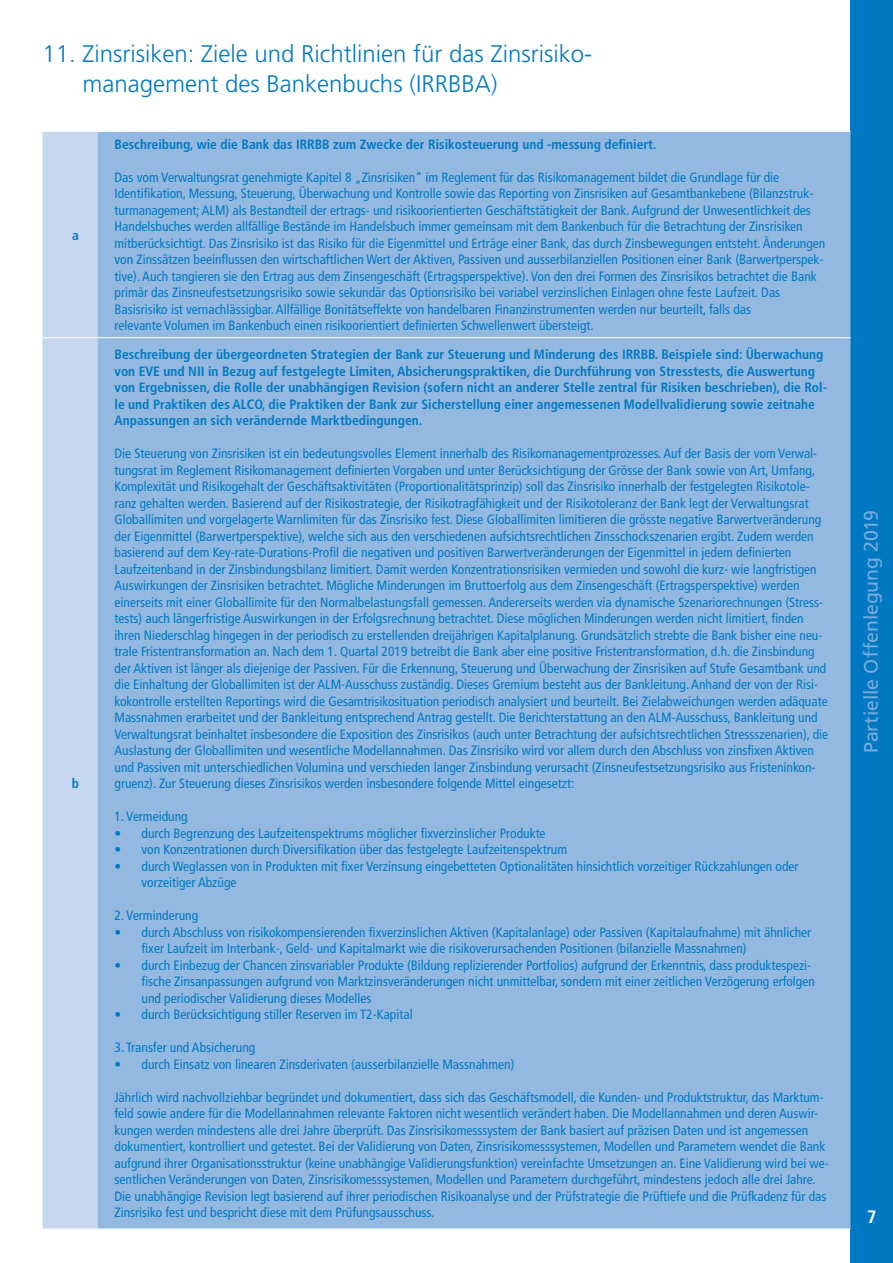
<style>
.page{position:relative;width:893px;height:1263px;background:#fff}
.page>*{position:absolute;margin:0;border:0;box-sizing:border-box;transform-origin:0 0}
.t1{font:300 24px "Frutiger LT Std";color:#0079c2}
.t2{font:19.5px "Frutiger LT Std";letter-spacing:-.005em;color:#7aabdb}
.t3{font:700 condensed 18px "Frutiger LT Std";color:#fff}
.Tabellentext{font:condensed 13.5px/16.5px "Frutiger LT Std";color:#0079c2}
.Tabellentext-2{font:700 condensed 13.5px/16.5px "Frutiger LT Std";color:#0079c2}
</style>
<div class="page">
<div style="left:850px;top:0;width:43px;height:1263px;background:#0079c2"></div>
<div style="left:43px;top:132px;width:55px;height:1097px;background:#c6d8ef"></div>
<div style="left:98px;top:132px;width:752px;height:1097px;background:#94b9e1"></div>
<hr style="left:43px;top:337px;width:55px;height:1px;background:#fff">
<hr style="left:98px;top:337px;width:752px;height:1px;background:#fff">
<p class="t1" style="left:43px;top:40px;width:551px">11. Zinsrisiken: Ziele und Richtlinien für das Zinsrisiko-</p>
<p class="t1" style="left:83px;top:70px;width:416px">management des Bankenbuchs (IRRBBA)</p>
<p class="Tabellentext-2" style="left:72px;top:227px;width:8px">a</p>
<p class="Tabellentext-2" style="left:72px;top:775px;width:9px">b</p>
<p class="Tabellentext-2" style="left:115px;top:136px;width:543px">Beschreibung, wie die Bank das IRRBB zum Zwecke der Risikosteuerung und -messung definiert.</p>
<p class="Tabellentext" style="left:115px;top:169px;width:712px">Das vom Verwaltungsrat genehmigte Kapitel 8 „Zinsrisiken“ im Reglement für das Risikomanagement bildet die Grundlage für die Identifikation, Messung, Steuerung, Überwachung und Kontrolle sowie das Reporting von Zinsrisiken auf Gesamtbankebene (Bilanzstruk&shy;turmanagement; ALM) als Bestandteil der ertrags- und risikoorientierten Geschäftstätigkeit der Bank. Aufgrund der Unwesentlichkeit des Handelsbuches werden allfällige Bestände im Handelsbuch immer gemeinsam mit dem Bankenbuch für die Betrachtung der Zinsrisiken mitberücksichtigt. Das Zinsrisiko ist das Risiko für die Eigenmittel und Erträge einer Bank, das durch Zinsbewegungen entsteht. Änderungen von Zinssätzen beeinflussen den wirtschaftlichen Wert der Aktiven, Passiven und ausserbilanziellen Positionen einer Bank (Barwertperspek&shy;tive). Auch tangieren sie den Ertrag aus dem Zinsengeschäft (Ertragsperspektive). Von den drei Formen des Zinsrisikos betrachtet die Bank primär das Zinsneufestsetzungsrisiko sowie sekundär das Optionsrisiko bei variabel verzinslichen Einlagen ohne feste Laufzeit. Das</p>
<p class="Tabellentext" style="left:115px;top:301px;width:638px">Basisrisiko ist vernachlässigbar. Allfällige Bonitätseffekte von handelbaren Finanzinstrumenten werden nur beurteilt, falls das</p>
<p class="Tabellentext" style="left:115px;top:317px;width:481px">relevante Volumen im Bankenbuch einen risikoorientiert definierten Schwellenwert übersteigt.</p>
<p class="Tabellentext-2" style="left:115px;top:346px;width:714px">Beschreibung der übergeordneten Strategien der Bank zur Steuerung und Minderung des IRRBB. Beispiele sind: Überwachung von EVE und NII in Bezug auf festgelegte Limiten, Absicherungspraktiken, die Durchführung von Stresstests, die Auswertung von Ergebnissen, die Rolle der unabhängigen Revision (sofern nicht an anderer Stelle zentral für Risiken beschrieben), die Rol&shy;le und Praktiken des ALCO, die Praktiken der Bank zur Sicherstellung einer angemessenen Modellvalidierung sowie zeitnahe Anpassungen an sich verändernde Marktbedingungen.</p>
<p class="Tabellentext" style="left:115px;top:446px;width:704px">Die Steuerung von Zinsrisiken ist ein bedeutungsvolles Element innerhalb des Risikomanagementprozesses. Auf der Basis der vom Verwal&shy;tungsrat im Reglement Risikomanagement definierten Vorgaben und unter Berücksichtigung der Grösse der Bank sowie von Art, Umfang,</p>
<p class="Tabellentext" style="left:115px;top:479px;width:708px">Komplexität und Risikogehalt der Geschäftsaktivitäten (Proportionalitätsprinzip) soll das Zinsrisiko innerhalb der festgelegten Risikotole&shy;ranz gehalten werden. Basierend auf der Risikostrategie, der Risikotragfähigkeit und der Risikotoleranz der Bank legt der Verwaltungsrat Globallimiten und vorgelagerte Warnlimiten für das Zinsrisiko fest. Diese Globallimiten limitieren die grösste negative Barwertveränderung der Eigenmittel (Barwertperspektive), welche sich aus den verschiedenen aufsichtsrechtlichen Zinsschockszenarien ergibt. Zudem werden basierend auf dem Key-rate-Durations-Profil die negativen und positiven Barwertveränderungen der Eigenmittel in jedem definierten Laufzeitenband in der Zinsbindungsbilanz limitiert. Damit werden Konzentrationsrisiken vermieden und sowohl die kurz- wie langfristigen Auswirkungen der Zinsrisiken betrachtet. Mögliche Minderungen im Bruttoerfolg aus dem Zinsengeschäft (Ertragsperspektive) werden</p>
<p class="Tabellentext" style="left:115px;top:594px;width:710px">einerseits mit einer Globallimite für den Normalbelastungsfall gemessen. Andererseits werden via dynamische Szenariorechnungen (Stress&shy;tests) auch längerfristige Auswirkungen in der Erfolgsrechnung betrachtet. Diese möglichen Minderungen werden nicht limitiert, finden ihren Niederschlag hingegen in der periodisch zu erstellenden dreijährigen Kapitalplanung. Grundsätzlich strebte die Bank bisher eine neu&shy;trale Fristentransformation an. Nach dem 1. Quartal 2019 betreibt die Bank aber eine positive Fristentransformation, d.h. die Zinsbindung</p>
<p class="Tabellentext" style="left:115px;top:660px;width:713px">der Aktiven ist länger als diejenige der Passiven. Für die Erkennung, Steuerung und Überwachung der Zinsrisiken auf Stufe Gesamtbank und</p>
<p class="Tabellentext" style="left:115px;top:677px;width:715px">die Einhaltung der Globallimiten ist der ALM-Ausschuss zuständig. Dieses Gremium besteht aus der Bankleitung. Anhand der von der Risi&shy;kokontrolle erstellten Reportings wird die Gesamtrisikosituation periodisch analysiert und beurteilt. Bei Zielabweichungen werden adäquate</p>
<p class="Tabellentext" style="left:115px;top:710px;width:715px">Massnahmen erarbeitet und der Bankleitung entsprechend Antrag gestellt. Die Berichterstattung an den ALM-Ausschuss, Bankleitung und Verwaltungsrat beinhaltet insbesondere die Exposition des Zinsrisikos (auch unter Betrachtung der aufsichtsrechtlichen Stressszenarien), die Auslastung der Globallimiten und wesentliche Modellannahmen. Das Zinsrisiko wird vor allem durch den Abschluss von zinsfixen Aktiven und Passiven mit unterschiedlichen Volumina und verschieden langer Zinsbindung verursacht (Zinsneufestsetzungsrisiko aus Fristeninkon&shy;gruenz). Zur Steuerung dieses Zinsrisikos werden insbesondere folgende Mittel eingesetzt:</p>
<p class="Tabellentext" style="left:115px;top:809px;width:75px">1. Vermeidung</p>
<p class="Tabellentext" style="left:115px;top:825px;width:433px">• durch Begrenzung des Laufzeitenspektrums möglicher fixverzinslicher Produkte</p>
<p class="Tabellentext" style="left:115px;top:842px;width:454px">• von Konzentrationen durch Diversifikation über das festgelegte Laufzeitenspektrum</p>
<p class="Tabellentext" style="left:142px;top:858px;width:659px;text-indent:-27px">• durch Weglassen von in Produkten mit fixer Verzinsung eingebetteten Optionalitäten hinsichtlich vorzeitiger Rückzahlungen oder vorzeitiger Abzüge</p>
<p class="Tabellentext" style="left:115px;top:908px;width:85px">2. Verminderung</p>
<p class="Tabellentext" style="left:142px;top:924px;width:671px;text-indent:-27px">• durch Abschluss von risikokompensierenden fixverzinslichen Aktiven (Kapitalanlage) oder Passiven (Kapitalaufnahme) mit ähnlicher fixer Laufzeit im Interbank-, Geld- und Kapitalmarkt wie die risikoverursachenden Positionen (bilanzielle Massnahmen)</p>
<p class="Tabellentext" style="left:142px;top:957px;width:675px;text-indent:-27px">• durch Einbezug der Chancen zinsvariabler Produkte (Bildung replizierender Portfolios) aufgrund der Erkenntnis, dass produktespezi&shy;fische Zinsanpassungen aufgrund von Marktzinsveränderungen nicht unmittelbar, sondern mit einer zeitlichen Verzögerung erfolgen und periodischer Validierung dieses Modelles</p>
<p class="Tabellentext" style="left:115px;top:1007px;width:300px">• durch Berücksichtigung stiller Reserven im T2-Kapital</p>
<p class="Tabellentext" style="left:115px;top:1040px;width:142px">3. Transfer und Absicherung</p>
<p class="Tabellentext" style="left:115px;top:1056px;width:401px">• durch Einsatz von linearen Zinsderivaten (ausserbilanzielle Massnahmen)</p>
<p class="Tabellentext" style="left:115px;top:1089px;width:716px">Jährlich wird nachvollziehbar begründet und dokumentiert, dass sich das Geschäftsmodell, die Kunden- und Produktstruktur, das Marktum&shy;feld sowie andere für die Modellannahmen relevante Faktoren nicht wesentlich verändert haben. Die Modellannahmen und deren Auswir&shy;kungen werden mindestens alle drei Jahre überprüft. Das Zinsrisikomesssystem der Bank basiert auf präzisen Daten und ist angemessen dokumentiert, kontrolliert und getestet. Bei der Validierung von Daten, Zinsrisikomesssystemen, Modellen und Parametern wendet die Bank aufgrund ihrer Organisationsstruktur (keine unabhängige Validierungsfunktion) vereinfachte Umsetzungen an. Eine Validierung wird bei we&shy;sentlichen Veränderungen von Daten, Zinsrisikomesssystemen, Modellen und Parametern durchgeführt, mindestens jedoch alle drei Jahre.</p>
<p class="Tabellentext" style="left:115px;top:1188px;width:713px">Die unabhängige Revision legt basierend auf ihrer periodischen Risikoanalyse und der Prüfstrategie die Prüftiefe und die Prüfkadenz für das<br>Zinsrisiko fest und bespricht diese mit dem Prüfungsausschuss.</p>
<h2 class="t2" style="left:860px;top:753px;width:244px;rotate:-90deg">Partielle Offenlegung 2019</h2>
<h3 class="t3" style="left:867px;top:1206px;width:11px">7</h3>
</div>
